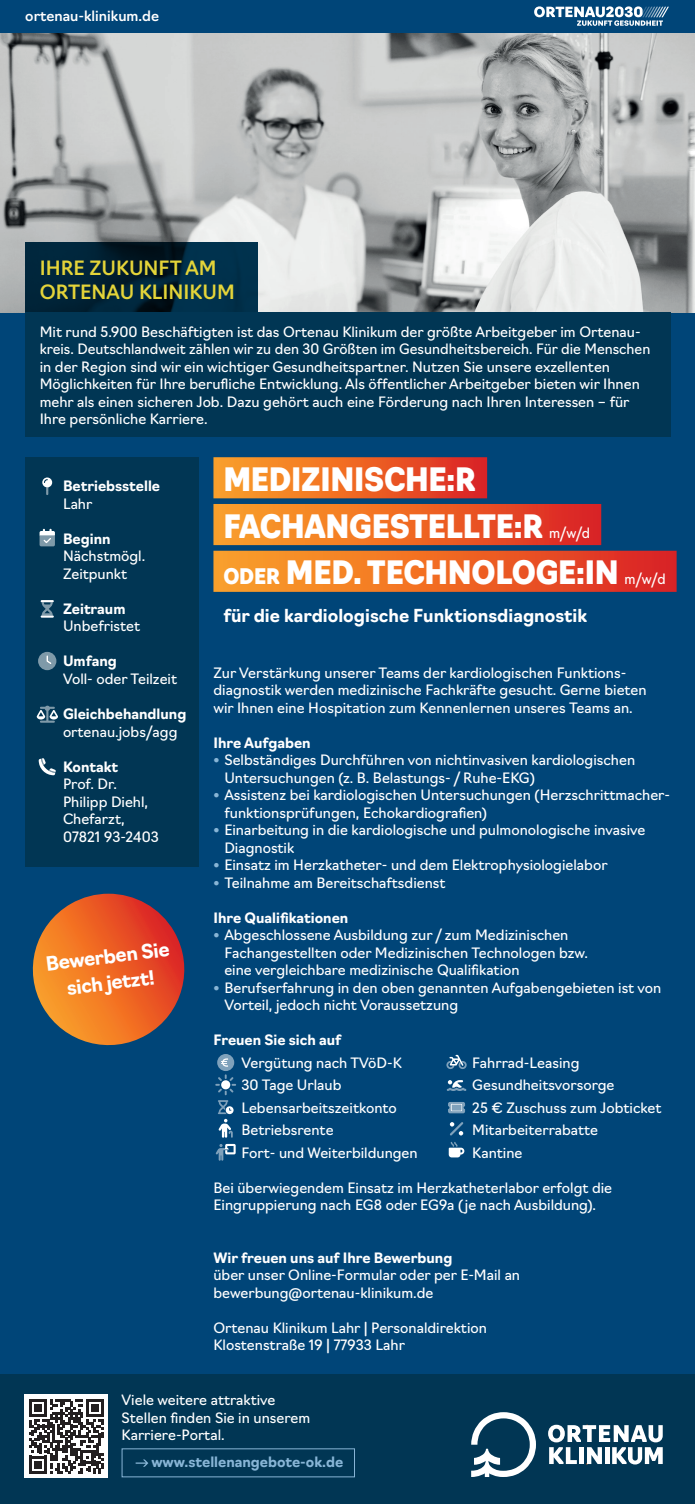
<style>
.page{position:relative;width:695px;height:1504px;background:#fff}
.page>*{position:absolute;margin:0;border:0;box-sizing:border-box;transform-origin:0 0}
.t1{font:900 31.5px/46.7px "Navigo";letter-spacing:-.01em;color:#fff;scale:.94 1}
.t2{font:500 19.25px/24.5px "Navigo";color:#e4d439}
.t3{font:700 19.25px/26.2px "Navigo";color:#fff;text-align:center}
.t4{font:700 17.5px "Navigo";color:#fff}
.t5{font:14px/17.5px "Navigo";color:#fff}
.t6{font:700 14px "Navigo";color:#fff}
.t7{font:700 14px "Navigo";color:#88b5d6}
.t8{font:500 14px "Navigo";color:#fff}
.t9{font:14px "Navigo";color:#fff;scale:.94 1}
.s1{font-size:21px}
.s2{font-family:"Dax Pro";font-weight:700;font-stretch:expanded;color:#88b5d6}
</style>
<div class="page">
<div style="left:0;top:313px;width:694px;height:1136px;background:#004578"></div>
<img style="left:0;top:32px;width:694px;height:281px">
<div style="left:213px;top:457px;width:274px;height:41px;background:linear-gradient(to right,#fda728,#dd2623)"></div>
<div style="left:213px;top:504px;width:388px;height:41px;background:linear-gradient(to right,#fda728,#dd2623)"></div>
<div style="left:213px;top:550px;width:463px;height:42px;background:linear-gradient(to right,#fda728,#dd2623)"></div>
<svg style="left:215px;top:1054px;width:21px;height:83px"></svg>
<svg style="left:215px;top:1143px;width:20px;height:17px"></svg>
<svg style="left:446px;top:1054px;width:21px;height:14px"></svg>
<svg style="left:446px;top:1080px;width:20px;height:10px"></svg>
<svg style="left:448px;top:1102px;width:17px;height:11px"></svg>
<svg style="left:449px;top:1122px;width:14px;height:13px"></svg>
<svg style="left:448px;top:1142px;width:16px;height:15px"></svg>
<div style="left:0;top:1374px;width:694px;height:129px;background:#013654"></div>
<div style="left:25px;top:1394px;width:83px;height:83px;background:#fff"></div>
<svg style="left:29px;top:1399px;width:75px;height:74px"></svg>
<svg style="left:136px;top:1459px;width:12px;height:7px"></svg>
<div style="left:122px;top:1448px;width:233px;height:28px;border:1px solid #88b5d6"></div>
<svg style="left:471px;top:1412px;width:65px;height:64px"></svg>
<svg style="left:548px;top:1424px;width:114px;height:40px"></svg>
<div style="left:25px;top:456px;width:173px;height:410px;background:#013654"></div>
<svg style="left:42px;top:477px;width:10px;height:18px"></svg>
<svg style="left:40px;top:528px;width:15px;height:18px"></svg>
<svg style="left:41px;top:600px;width:13px;height:17px"></svg>
<svg style="left:38px;top:651px;width:18px;height:19px"></svg>
<svg style="left:37px;top:705px;width:21px;height:17px"></svg>
<svg style="left:39px;top:758px;width:17px;height:17px"></svg>
<svg style="left:32px;top:893px;width:153px;height:153px"></svg>
<svg style="left:25px;top:242px;width:232px;height:71px;background:#002539"></svg>
<div style="left:25px;top:313px;width:645px;height:124px;background:#013654"></div>
<div style="left:0;top:0;width:694px;height:32px;background:#004578"></div>
<svg style="left:534px;top:6px;width:134px;height:20px"></svg>
<p class="t8" style="left:25px;top:5px;width:135px">ortenau-klinikum.de</p>
<h2 class="t2" style="left:40px;top:254px;width:196px">IHRE ZUKUNFT AM<br>ORTENAU KLINIKUM</h2>
<p class="t5" style="left:40px;top:321px;width:612px">Mit rund 5.900 Beschäftigten ist das Ortenau Klinikum der größte Arbeitgeber im Ortenau&shy;kreis. Deutschlandweit zählen wir zu den 30 Größten im Gesundheitsbereich. Für die Menschen in der Region sind wir ein wichtiger Gesundheitspartner. Nutzen Sie unsere exzellenten Möglichkeiten für Ihre berufliche Entwicklung. Als öffentlicher Arbeitgeber bieten wir Ihnen mehr als einen sicheren Job. Dazu gehört auch eine Förderung nach Ihren Interessen – für Ihre persönliche Karriere.</p>
<p class="t6" style="left:63px;top:475px;width:99px">Betriebsstelle</p>
<p class="t5" style="left:63px;top:494px;width:31px">Lahr</p>
<p class="t6" style="left:63px;top:527px;width:49px">Beginn</p>
<p class="t5" style="left:63px;top:546px;width:84px">Nächstmögl.<br>Zeitpunkt</p>
<p class="t6" style="left:63px;top:597px;width:64px">Zeitraum</p>
<p class="t5" style="left:63px;top:616px;width:79px">Unbefristet</p>
<p class="t6" style="left:63px;top:650px;width:55px">Umfang</p>
<p class="t5" style="left:63px;top:669px;width:116px">Voll- oder Teilzeit</p>
<p class="t6" style="left:63px;top:702px;width:125px">Gleichbehandlung</p>
<p class="t5" style="left:63px;top:721px;width:116px">ortenau.jobs/agg</p>
<p class="t6" style="left:63px;top:755px;width:57px">Kontakt</p>
<p class="t5" style="left:63px;top:774px;width:97px">Prof. Dr.<br>Philipp Diehl,<br>Chefarzt,<br>07821 93-2403</p>
<h2 class="t3" style="left:44px;top:949px;width:126px;rotate:-7deg">Bewerben Sie sich jetzt!</h2>
<h1 class="t1" style="left:223px;top:453px;width:342px">MEDIZINISCHE:R<br>FACHANGESTELLTE:R</h1>
<p class="t9" style="left:549px;top:521px;width:45px">m/w/d</p>
<h1 class="t1" style="left:223px;top:547px;width:422px"><span class="s1">ODER</span> MED. TECHNOLOGE:IN</h1>
<p class="t4" style="left:223px;top:602px;width:365px">für die kardiologische Funktionsdiagnostik</p>
<p class="t9" style="left:624px;top:568px;width:45px">m/w/d</p>
<p class="t5" style="left:213px;top:662px;width:434px">Zur Verstärkung unserer Teams der kardiologischen Funktions&shy;diagnostik werden medizinische Fachkräfte gesucht. Gerne bieten wir Ihnen eine Hospitation zum Kennenlernen unseres Teams an.</p>
<p class="t6" style="left:213px;top:731px;width:99px">Ihre Aufgaben</p>
<p class="t5" style="left:224px;top:750px;width:412px;text-indent:-11px"><span class="s2">•</span> Selbständiges Durchführen von nichtinvasiven kardiologischen<br>Untersuchungen (z. B. Belastungs- / Ruhe-EKG)</p>
<p class="t5" style="left:224px;top:785px;width:447px;text-indent:-11px"><span class="s2">•</span> Assistenz bei kardiologischen Untersuchungen (Herzschrittmacher&shy;funktionsprüfungen, Echokardiografien)</p>
<p class="t5" style="left:224px;top:820px;width:422px;text-indent:-11px"><span class="s2">•</span> Einarbeitung in die kardiologische und pulmonologische invasive<br>Diagnostik</p>
<p class="t5" style="left:213px;top:855px;width:395px"><span class="s2">•</span> Einsatz im Herzkatheter- und dem Elektrophysiologielabor</p>
<p class="t5" style="left:213px;top:872px;width:233px"><span class="s2">•</span> Teilnahme am Bereitschaftsdienst</p>
<p class="t6" style="left:213px;top:906px;width:136px">Ihre Qualifikationen</p>
<p class="t5" style="left:224px;top:925px;width:365px;text-indent:-11px"><span class="s2">•</span> Abgeschlossene Ausbildung zur / zum Medizinischen<br>Fachangestellten oder Medizinischen Technologen bzw. eine vergleichbare medizinische Qualifikation</p>
<p class="t5" style="left:224px;top:977px;width:438px;text-indent:-11px"><span class="s2">•</span> Berufserfahrung in den oben genannten Aufgabengebieten ist von<br>Vorteil, jedoch nicht Voraussetzung</p>
<p class="t6" style="left:213px;top:1029px;width:129px">Freuen Sie sich auf</p>
<p class="t5" style="left:241px;top:1050px;width:178px;line-height:22.4px">Vergütung nach TVöD-K<br>30 Tage Urlaub<br>Lebensarbeitszeitkonto<br>Betriebsrente<br>Fort- und Weiterbildungen</p>
<p class="t5" style="left:472px;top:1050px;width:190px;line-height:22.4px">Fahrrad-Leasing<br>Gesundheitsvorsorge<br>25 € Zuschuss zum Jobticket<br>Mitarbeiterrabatte<br>Kantine</p>
<p class="t5" style="left:213px;top:1177px;width:400px">Bei überwiegendem Einsatz im Herzkatheterlabor erfolgt die<br>Eingruppierung nach EG8 oder EG9a (je nach Ausbildung).</p>
<p class="t6" style="left:213px;top:1246px;width:240px">Wir freuen uns auf Ihre Bewerbung</p>
<p class="t5" style="left:213px;top:1264px;width:308px">über unser Online-Formular oder per E-Mail an bewerbung@ortenau-klinikum.de</p>
<p class="t5" style="left:213px;top:1317px;width:275px">Ortenau Klinikum Lahr | Personaldirektion<br>Klostenstraße 19 | 77933 Lahr</p>
<p class="t5" style="left:122px;top:1390px;width:190px">Viele weitere attraktive<br>Stellen finden Sie in unserem<br>Karriere-Portal.</p>
<p class="t7" style="left:151px;top:1450px;width:193px">www.stellenangebote-ok.de</p>
</div>
